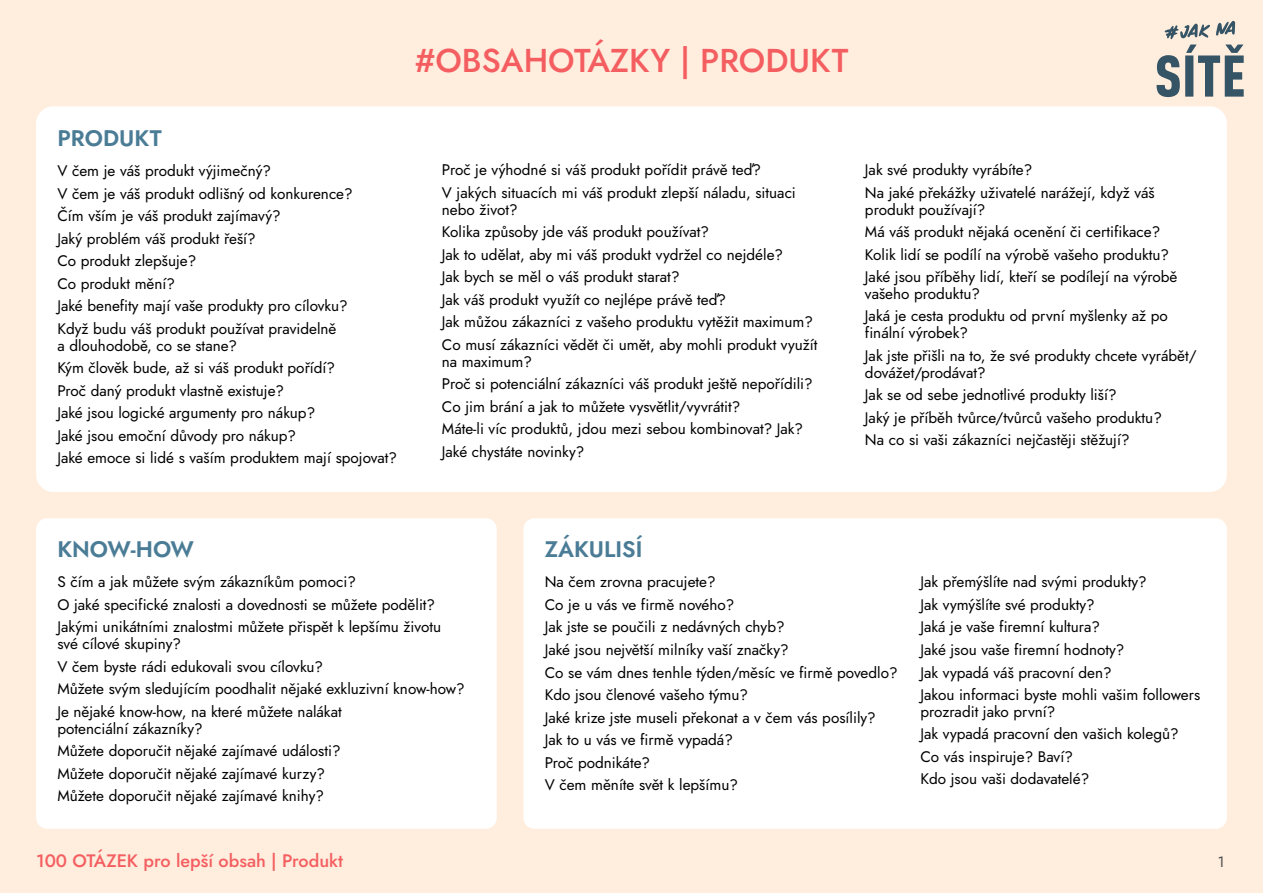
<style>
.page{position:relative;width:1263px;height:893px;background:#ffedde}
.page>*{position:absolute;margin:0;border:0;box-sizing:border-box;transform-origin:0 0}
.t1{font:500 33px "Jost";color:#f45e60}
.t2{font:600 22.5px "Jost";color:#4b7c96}
.t3{font:500 18px "Jost";color:#f45e60}
.t4{font:15.3px/22.5px "Jost";color:#000}
.t5{font:15px "Jost";color:#4d4d4d}
</style>
<div class="page">
<svg style="left:1156px;top:45px;width:88px;height:52px"></svg>
<svg style="left:1164px;top:24px;width:46px;height:15px"></svg>
<svg style="left:1216px;top:21px;width:19px;height:15px"></svg>
<div style="left:36px;top:106px;width:1191px;height:386px;background:#fff"></div>
<div style="left:36px;top:518px;width:461px;height:311px;background:#fff;border-radius:11px"></div>
<div style="left:523px;top:518px;width:704px;height:311px;background:#fff;border-radius:11px"></div>
<h1 class="t1" style="left:415px;top:37px;width:435px">#OBSAHOTÁZKY | PRODUKT</h1>
<h2 class="t2" style="left:57px;top:122px;width:106px">PRODUKT</h2>
<p class="t4" style="left:57px;top:160px;width:297px">V čem je váš produkt výjimečný?<br>V čem je váš produkt odlišný od konkurence?<br>Čím vším je váš produkt zajímavý?<br>Jaký problém váš produkt řeší?<br>Co produkt zlepšuje?<br>Co produkt mění?<br>Jaké benefity mají vaše produkty pro cílovku?<br>Když budu váš produkt používat pravidelně</p>
<p class="t4" style="left:57px;top:334px;width:341px">a dlouhodobě, co se stane?<br>Kým člověk bude, až si váš produkt pořídí?<br>Proč daný produkt vlastně existuje?<br>Jaké jsou logické argumenty pro nákup?<br>Jaké jsou emoční důvody pro nákup?<br>Jaké emoce si lidé s vaším produktem mají spojovat?</p>
<p class="t4" style="left:442px;top:159px;width:355px">Proč je výhodné si váš produkt pořídit právě teď?<br>V jakých situacích mi váš produkt zlepší náladu, situaci</p>
<p class="t4" style="left:442px;top:198px;width:377px">nebo život?<br>Kolika způsoby jde váš produkt používat?<br>Jak to udělat, aby mi váš produkt vydržel co nejdéle?<br>Jak bych se měl o váš produkt starat?<br>Jak váš produkt využít co nejlépe právě teď?<br>Jak můžou zákazníci z vašeho produktu vytěžit maximum?<br>Co musí zákazníci vědět či umět, aby mohli produkt využít</p>
<p class="t4" style="left:442px;top:350px;width:372px">na maximum?<br>Proč si potenciální zákazníci váš produkt ještě nepořídili?<br>Co jim brání a jak to můžete vysvětlit/vyvrátit?<br>Máte-li víc produktů, jdou mezi sebou kombinovat? Jak?<br>Jaké chystáte novinky?</p>
<p class="t4" style="left:865px;top:159px;width:291px">Jak své produkty vyrábíte?<br>Na jaké překážky uživatelé narážejí, když váš</p>
<p class="t4" style="left:865px;top:198px;width:314px">produkt používají?<br>Má váš produkt nějaká ocenění či certifikace?<br>Kolik lidí se podílí na výrobě vašeho produktu?<br>Jaké jsou příběhy lidí, kteří se podílejí na výrobě</p>
<p class="t4" style="left:865px;top:282px;width:304px">vašeho produktu?<br>Jaká je cesta produktu od první myšlenky až po</p>
<p class="t4" style="left:865px;top:322px;width:333px">finální výrobek?<br>Jak jste přišli na to, že své produkty chcete vyrábět/</p>
<p class="t4" style="left:865px;top:361px;width:298px">dovážet/prodávat?<br>Jak se od sebe jednotlivé produkty liší?<br>Jaký je příběh tvůrce/tvůrců vašeho produktu?<br>Na co si vaši zákazníci nejčastěji stěžují?</p>
<h2 class="t2" style="left:57px;top:533px;width:138px">KNOW-HOW</h2>
<p class="t4" style="left:57px;top:571px;width:385px">S čím a jak můžete svým zákazníkům pomoci?<br>O jaké specifické znalosti a dovednosti se můžete podělit?<br>Jakými unikátními znalostmi můžete přispět k lepšímu životu</p>
<p class="t4" style="left:57px;top:633px;width:409px">své cílové skupiny?<br>V čem byste rádi edukovali svou cílovku?<br>Můžete svým sledujícím poodhalit nějaké exkluzivní know-how?<br>Je nějaké know-how, na které můžete nalákat</p>
<p class="t4" style="left:57px;top:717px;width:285px">potenciální zákazníky?<br>Můžete doporučit nějaké zajímavé události?<br>Můžete doporučit nějaké zajímavé kurzy?<br>Můžete doporučit nějaké zajímavé knihy?</p>
<h2 class="t2" style="left:545px;top:533px;width:99px">ZÁKULISÍ</h2>
<p class="t4" style="left:545px;top:571px;width:354px">Na čem zrovna pracujete?<br>Co je u vás ve firmě nového?<br>Jak jste se poučili z nedávných chyb?<br>Jaké jsou největší milníky vaší značky?<br>Co se vám dnes tenhle týden/měsíc ve firmě povedlo?<br>Kdo jsou členové vašeho týmu?<br>Jaké krize jste museli překonat a v čem vás posílily?<br>Jak to u vás ve firmě vypadá?<br>Proč podnikáte?<br>V čem měníte svět k lepšímu?</p>
<p class="t4" style="left:920px;top:571px;width:281px">Jak přemýšlíte nad svými produkty?<br>Jak vymýšlíte své produkty?<br>Jaká je vaše firemní kultura?<br>Jaké jsou vaše firemní hodnoty?<br>Jak vypadá váš pracovní den?<br>Jakou informaci byste mohli vašim followers</p>
<p class="t4" style="left:920px;top:700px;width:260px">prozradit jako první?<br>Jak vypadá pracovní den vašich kolegů?<br>Co vás inspiruje? Baví?<br>Kdo jsou vaši dodavatelé?</p>
<p class="t3" style="left:36px;top:848px;width:308px">100 OTÁZEK pro lepší obsah | Produkt</p>
<p class="t5" style="left:1218px;top:851px;width:8px">1</p>
</div>
